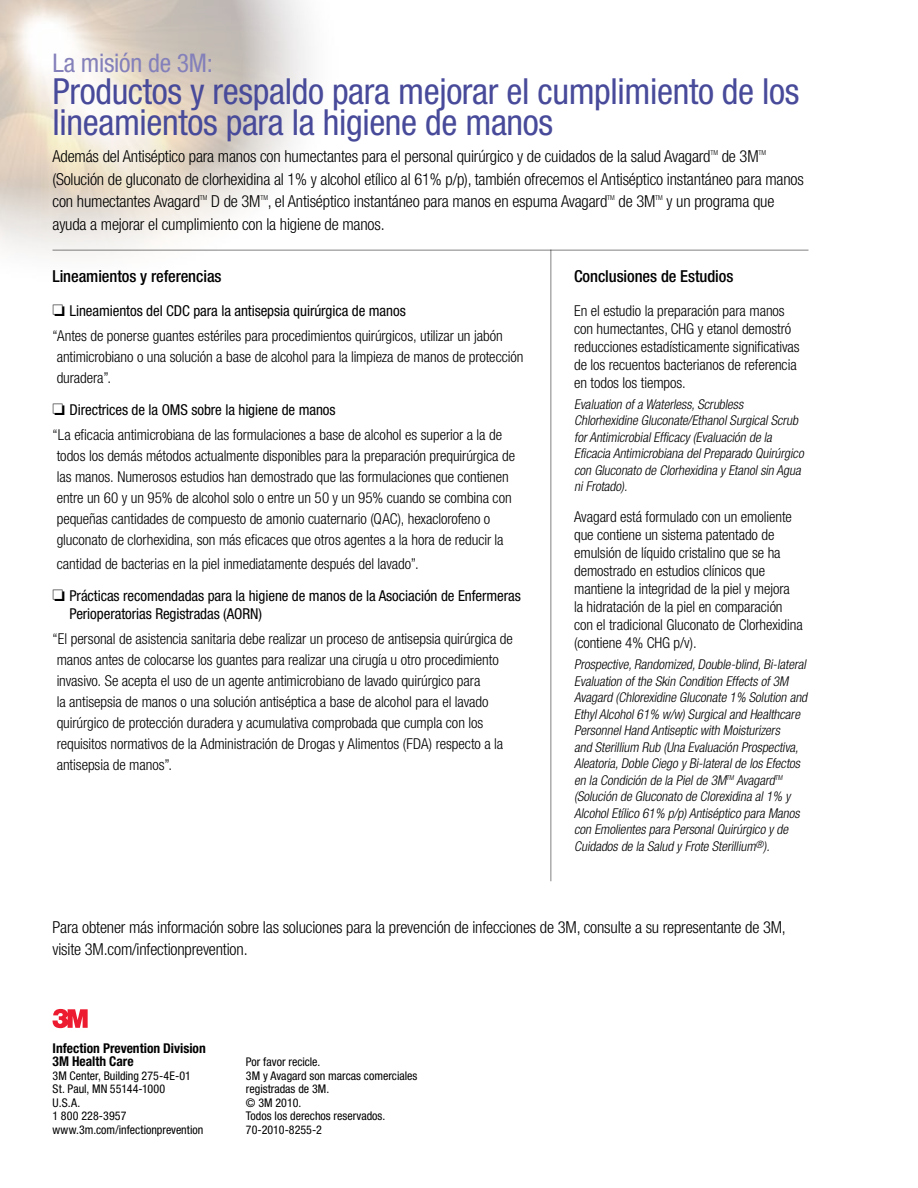
<style>
.page{position:relative;width:918px;height:1188px;background:#fff}
.page>*{position:absolute;margin:0;border:0;box-sizing:border-box;transform-origin:0 0}
.t1{font:condensed 36px/31.5px "Helvetica Neue LT Std";letter-spacing:-.01em;color:#484a9a}
.t2{font:condensed 25.8px "Helvetica Neue LT Std";letter-spacing:-.01em;color:#8480ba}
.t3{font:300 condensed 16.5px/22.5px "Helvetica Neue LT Std";letter-spacing:-.01em;color:#000}
.t4{font:500 condensed 16.5px "Helvetica Neue LT Std";letter-spacing:-.005em;color:#000}
.t5{font:300 condensed 15px/21px "Helvetica Neue LT Std";letter-spacing:-.005em;color:#000}
.t6{font:condensed 15px/18px "Helvetica Neue LT Std";letter-spacing:-.005em;color:#000}
.t7{font:italic 300 condensed 13.5px/16.5px "Helvetica Neue LT Std";color:#000}
.t8{font:700 condensed 13.5px/13.5px "Helvetica Neue LT Std";color:#000}
.t9{font:condensed 12px/13.5px "Helvetica Neue LT Std";color:#000}
.t10{font:300 condensed 6.75px "Helvetica Neue LT Std";letter-spacing:-.01em;color:#000}
</style>
<div class="page">
<hr style="left:52px;top:250px;width:756px;height:1px;background:#000">
<hr style="left:550px;top:250px;width:1px;height:631px;background:#000">
<svg style="left:52px;top:1009px;width:36px;height:19px"></svg>
<h2 class="t2" style="left:52px;top:48px;width:162px">La misión de 3M:</h2>
<h1 class="t1" style="left:52px;top:75px;width:748px">Productos y respaldo para mejorar el cumplimiento de los lineamientos para la higiene de manos</h1>
<p class="t3" style="left:52px;top:145px;width:660px">Además del Antiséptico para manos con humectantes para el personal quirúrgico y de cuidados de la salud Avagard</p>
<p class="t10" style="left:710px;top:148px;width:9px">TM</p>
<p class="t3" style="left:722px;top:145px;width:38px">de 3M</p>
<p class="t10" style="left:758px;top:148px;width:9px">TM</p>
<p class="t3" style="left:53px;top:167px;width:753px">(Solución de gluconato de clorhexidina al 1% y alcohol etílico al 61% p/p), también ofrecemos el Antiséptico instantáneo para manos con humectantes Avagard</p>
<p class="t10" style="left:200px;top:193px;width:9px">TM</p>
<p class="t3" style="left:211px;top:190px;width:398px">D de 3M , el Antiséptico instantáneo para manos en espuma Avagard</p>
<p class="t10" style="left:260px;top:193px;width:9px">TM</p>
<p class="t10" style="left:607px;top:193px;width:9px">TM</p>
<p class="t3" style="left:619px;top:190px;width:38px">de 3M</p>
<p class="t10" style="left:655px;top:193px;width:9px">TM</p>
<p class="t3" style="left:667px;top:190px;width:109px">y un programa que</p>
<p class="t3" style="left:52px;top:212px;width:334px">ayuda a mejorar el cumplimiento con la higiene de manos.</p>
<p class="t4" style="left:52px;top:266px;width:171px">Lineamientos y referencias</p>
<p class="t6" style="left:70px;top:302px;width:338px">Lineamientos del CDC para la antisepsia quirúrgica de manos</p>
<p class="t5" style="left:52px;top:325px;width:473px">“Antes de ponerse guantes estériles para procedimientos quirúrgicos, utilizar un jabón antimicrobiano o una solución a base de alcohol para la limpieza de manos de protección duradera”.</p>
<p class="t6" style="left:70px;top:400px;width:268px">Directrices de la OMS sobre la higiene de manos</p>
<p class="t5" style="left:52px;top:424px;width:464px">“La eficacia antimicrobiana de las formulaciones a base de alcohol es superior a la de todos los demás métodos actualmente disponibles para la preparación prequirúrgica de las manos. Numerosos estudios han demostrado que las formulaciones que contienen entre un 60 y un 95% de alcohol solo o entre un 50 y un 95% cuando se combina con pequeñas cantidades de compuesto de amonio cuaternario (QAC), hexaclorofeno o gluconato de clorhexidina, son más eficaces que otros agentes a la hora de reducir la</p>
<p class="t5" style="left:57px;top:553px;width:363px">cantidad de bacterias en la piel inmediatamente después del lavado”.</p>
<p class="t6" style="left:70px;top:586px;width:453px">Prácticas recomendadas para la higiene de manos de la Asociación de Enfermeras<br>Perioperatorias Registradas (AORN)</p>
<p class="t5" style="left:52px;top:628px;width:462px">“El personal de asistencia sanitaria debe realizar un proceso de antisepsia quirúrgica de manos antes de colocarse los guantes para realizar una cirugía u otro procedimiento invasivo. Se acepta el uso de un agente antimicrobiano de lavado quirúrgico para<br>la antisepsia de manos o una solución antiséptica a base de alcohol para el lavado quirúrgico de protección duradera y acumulativa comprobada que cumpla con los requisitos normativos de la Administración de Drogas y Alimentos (FDA) respecto a la antisepsia de manos”.</p>
<p class="t4" style="left:574px;top:266px;width:161px">Conclusiones de Estudios</p>
<p class="t5" style="left:574px;top:302px;width:227px;line-height:18px">En el estudio la preparación para manos con humectantes, CHG y etanol demostró reducciones estadísticamente significativas de los recuentos bacterianos de referencia en todos los tiempos.</p>
<p class="t7" style="left:574px;top:396px;width:234px">Evaluation ofa Waterless,Scrubless Chlorhexidine Gluconate/EthanolSurgicalScrub forAntimicrobialEfficacy(Evaluación de la Eficacia Antimicrobiana delPreparado Quirúrgico con Gluconato de Clorhexidina yEtanolsin Agua niFrotado) .</p>
<p class="t5" style="left:574px;top:508px;width:230px;line-height:18px">Avagard está formulado con un emoliente que contiene un sistema patentado de emulsión de líquido cristalino que se ha demostrado en estudios clínicos que mantiene la integridad de la piel y mejora<br>la hidratación de la piel en comparación con el tradicional Gluconato de Clorhexidina (contiene 4% CHG p/v).</p>
<p class="t7" style="left:574px;top:656px;width:237px">Prospective,Randomized,Double-blind,Bi-lateral Evaluation ofthe Skin Condition Effects of3M Avagard (Chlorexidine Gluconate 1% Solution and EthylAlcohol61% w/w) Surgicaland Healthcare PersonnelHand Antiseptic with Moisturizers<br>and Sterillium Rub (Una Evaluación Prospectiva, Aleatoria,Doble Ciego yBi-lateralde los Efectos en la Condición de la Pielde 3M<sup>TM</sup> Avagard<sup>TM </sup>(Solución de Gluconato de Clorexidina al1% y AlcoholEtílico 61% p/p) Antiséptico para Manos con Emolientes para PersonalQuirúrgico yde Cuidados de la Salud yFrote Sterillium<sup>®</sup>) .</p>
<p class="t3" style="left:52px;top:916px;width:735px">Para obtener más información sobre las soluciones para la prevención de infecciones de 3M, consulte a su representante de 3M, visite 3M.com/infectionprevention.</p>
<p class="t8" style="left:53px;top:1041px;width:155px">Infection Prevention Division<br>3M Health Care</p>
<p class="t9" style="left:53px;top:1069px;width:152px">3M Center, Building 275-4E-01<br>St. Paul, MN 55144-1000<br>U.S.A.<br>1 800 228-3957 www.3m.com/infectionprevention</p>
<p class="t9" style="left:246px;top:1055px;width:173px">Por favor recicle.<br>3M y Avagard son marcas comerciales registradas de 3M.<br>© 3M 2010.<br>Todos los derechos reservados.<br>70-2010-8255-2</p>
</div>
